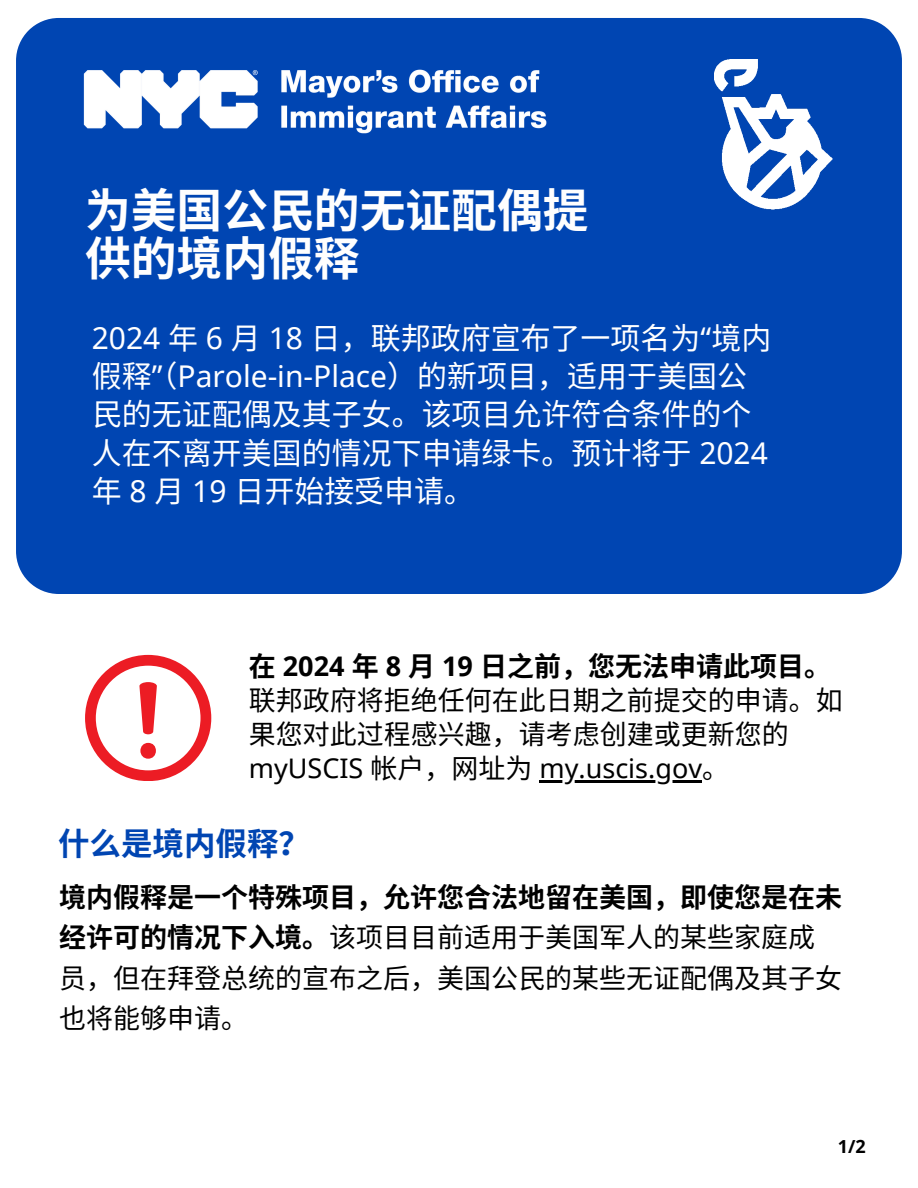
<style>
.page{position:relative;width:918px;height:1188px;background:#fff}
.page>*{position:absolute;margin:0;border:0;box-sizing:border-box;transform-origin:0 0}
.t1{font:700 45.75px/47.2px "Noto Sans CJ Ksc";color:#fefefe}
.t2{font:700 31.5px "Noto Sans CJ Ksc";color:#0045b2}
.t3{font:30px/38.2px "Noto Sans CJ Ksc";color:#fff}
.t4{font:27px/33.8px "Noto Sans CJ Ksc";color:#000}
.t5{font:700 18px "Noto Sans";color:#000}
.s1{font-family:"Noto Sans"}
.s2{font-weight:700}
.s3{font-family:"Noto Sans";font-weight:700}
</style>
<div class="page">
<div style="left:16px;top:18px;width:886px;height:576px;background:#0045b2"></div>
<img style="left:58px;top:53px;width:519px;height:95px">
<img style="left:714px;top:60px;width:119px;height:150px">
<svg style="left:85px;top:655px;width:126px;height:126px"></svg>
<hr style="left:540px;top:780px;width:162px;height:2px;background:#000">
<p class="t1" style="left:85px;top:185px;width:505px">为美国公民的无证配偶提供的境内假释</p>
<p class="t3" style="left:92px;top:317px;width:681px"><span class="s1">2024</span> 年 <span class="s1">6</span> 月 <span class="s1">18</span> 日，联邦政府宣布了一项名为<span class="s1">“</span>境内假释（<span class="s1">” Parole-in-Place</span>）的新项目，适用于美国公民的无证配偶及其子女。该项目允许符合条件的个人在不离开美国的情况下申请绿卡。预计将于 <span class="s1">2024</span>年 <span class="s1">8</span> 月 <span class="s1">19</span> 日开始接受申请。</p>
<h4 class="t4" style="left:249px;top:648px;width:595px"><span class="s2">在</span> <span class="s3">2024</span> <span class="s2">年</span> <span class="s3">8</span> <span class="s2">月</span> <span class="s3">19</span> <span class="s2">日之前，您无法申请此项目。</span>联邦政府将拒绝任何在此日期之前提交的申请。如果您对此过程感兴趣，请考虑创建或更新您的<span class="s1">myUSCIS</span> 帐户，网址为 <span class="s1">my.uscis.gov</span>。</h4>
<h4 class="t2" style="left:58px;top:818px;width:254px">什么是境内假释？</h4>
<p class="t4" style="left:59px;top:875px;width:784px;line-height:40.5px"><span class="s2">境内假释是一个特殊项目，允许您合法地留在美国，即使您是在未经许可的情况下入境。</span>该项目目前适用于美国军人的某些家庭成员，但在拜登总统的宣布之后，美国公民的某些无证配偶及其子女也将能够申请。</p>
<h3 class="t5" style="left:838px;top:1134px;width:29px">1/2</h3>
</div>
